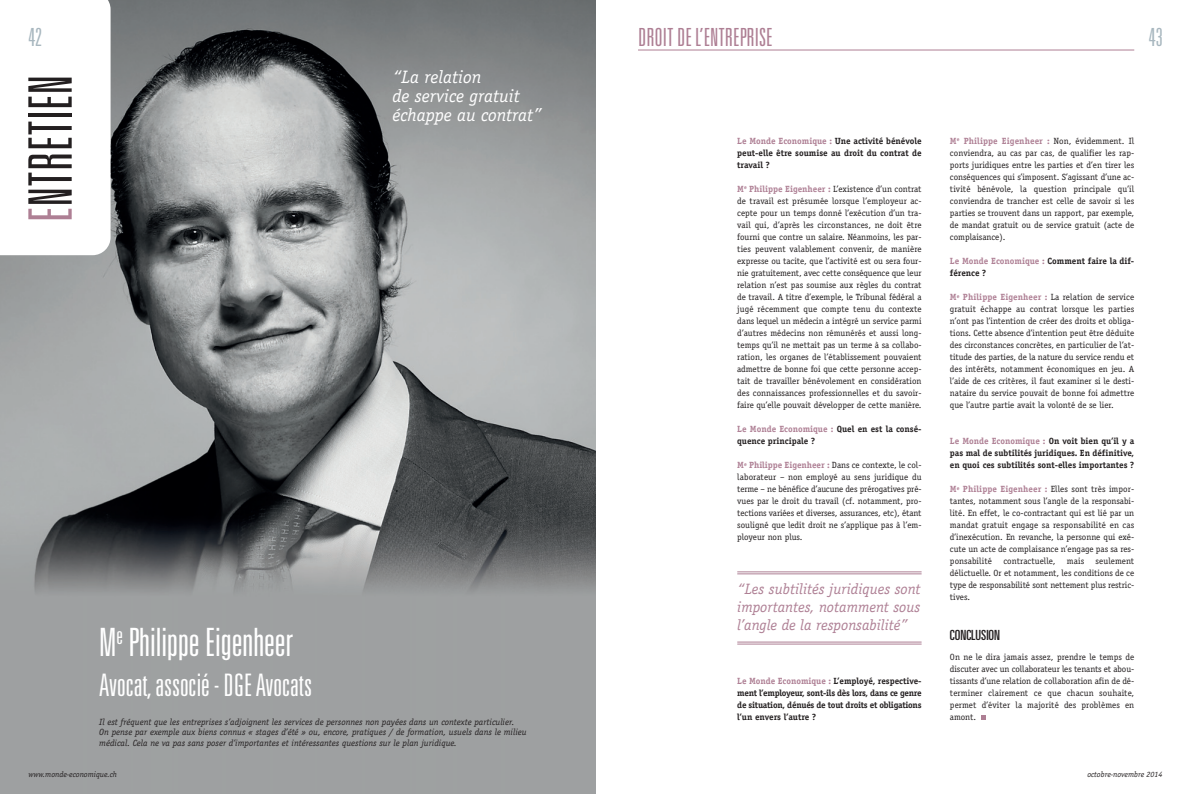
<style>
.page{position:relative;width:1191px;height:794px;background:#fff}
.page>*{position:absolute;margin:0;border:0;box-sizing:border-box;transform-origin:0 0}
.t1{font:300 ultra-condensed 60px "Univers";color:#231f20}
.t2{font:300 ultra-condensed 39px "Univers";color:#fff}
.t3{font:300 ultra-condensed 31px "Univers";color:#fff}
.t4{font:300 ultra-condensed 25px "Univers";color:#ae7f94}
.t5{font:300 ultra-condensed 25px "Univers";color:#a8b7bf}
.t6{font:italic 18px/19px "Officina Serif";color:#fff}
.t7{font:italic 15px/18px "Officina Serif";color:#ae7f94;text-align:justify}
.t8{font:ultra-condensed 14px "Univers";color:#231f20}
.t9{font:9px/12px "Officina Serif";color:#231f20;text-align:justify}
.t10{font:700 9px/12px "Officina Serif";color:#231f20;text-align:justify}
.t11{font:italic 9px/10.8px "Officina Serif";color:#231f20}
.t12{font:italic 8px "Officina Serif";color:#231f20}
.s1{color:#ae7f94}
.s2{font-weight:700;color:#ae7f94}
</style>
<div class="page">
<img style="left:0;top:0;width:595px;height:794px">
<svg style="left:0;top:0;width:111px;height:255px"></svg>
<hr style="left:638px;top:50px;width:496px;height:1px;background:#ae7f94">
<hr style="left:737px;top:571px;width:184px;height:1px;background:#ae7f94">
<hr style="left:737px;top:573px;width:184px;height:1px;background:#ae7f94">
<hr style="left:737px;top:641px;width:184px;height:1px;background:#ae7f94">
<hr style="left:737px;top:643px;width:184px;height:1px;background:#ae7f94">
<svg style="left:981px;top:715px;width:5px;height:5px"></svg>
<h3 class="t5" style="left:28px;top:28px;width:15px">42</h3>
<h3 class="t4" style="left:638px;top:28px;width:136px">DROIT DE L’ENTREPRISE</h3>
<h3 class="t5" style="left:1148px;top:28px;width:15px">43</h3>
<h1 class="t1" style="left:28px;top:222px;width:149px;rotate:-90deg"><span class="s1">E</span>NTRETIEN</h1>
<h3 class="t6" style="left:392px;top:68px;width:151px">“La relation<br>de service gratuit échappe au contrat”</h3>
<h2 class="t2" style="left:99px;top:627px;width:196px">M<sup>e</sup> Philippe Eigenheer</h2>
<h3 class="t3" style="left:99px;top:674px;width:214px">Avocat, associé - DGE Avocats</h3>
<p class="t11" style="left:99px;top:717px;width:429px">Il est fréquent que les entreprises s’adjoignent les services de personnes non payées dans un contexte particulier.<br>On pense par exemple aux biens connus « stages d’été » ou, encore, pratiques / de formation, usuels dans le milieu médical. Cela ne va pas sans poser d’importantes et intéressantes questions sur le plan juridique.</p>
<p class="t10" style="left:737px;top:136px;width:186px"><span class="s1">Le Monde Economique :</span> Une activité bénévole peut-elle être soumise au droit du contrat de travail ?</p>
<p class="t9" style="left:737px;top:184px;width:186px"><span class="s2">M</span><sup>e</sup> <span class="s2">Philippe Eigenheer :</span> L’existence d’un contrat de travail est présumée lorsque l’employeur ac&shy;cepte pour un temps donné l’exécution d’un tra&shy;vail qui, d’après les circonstances, ne doit être fourni que contre un salaire. Néanmoins, les par&shy;ties peuvent valablement convenir, de manière expresse ou tacite, que l’activité est ou sera four&shy;nie gratuitement, avec cette conséquence que leur relation n’est pas soumise aux règles du contrat de travail. A titre d’exemple, le Tribunal fédéral a jugé récemment que compte tenu du contexte dans lequel un médecin a intégré un service parmi d’autres médecins non rémunérés et aussi long&shy;temps qu’il ne mettait pas un terme à sa collabo&shy;ration, les organes de l’établissement pouvaient admettre de bonne foi que cette personne accep&shy;tait de travailler bénévolement en considération des connaissances professionnelles et du savoir&shy;faire qu’elle pouvait développer de cette manière.</p>
<p class="t10" style="left:737px;top:424px;width:186px"><span class="s1">Le Monde Economique :</span> Quel en est la consé&shy;quence principale ?</p>
<p class="t9" style="left:737px;top:460px;width:186px"><span class="s2">M</span><sup>e</sup> <span class="s2">Philippe Eigenheer :</span> Dans ce contexte, le col&shy;laborateur – non employé au sens juridique du terme – ne bénéfice d’aucune des prérogatives pré&shy;vues par le droit du travail (cf. notamment, pro&shy;tections variées et diverses, assurances, etc), étant souligné que ledit droit ne s’applique pas à l’em&shy;ployeur non plus.</p>
<h3 class="t7" style="left:737px;top:581px;width:185px">“Les subtilités juridiques sont importantes, notamment sous l’angle de la responsabilité”</h3>
<p class="t10" style="left:737px;top:676px;width:186px"><span class="s1">Le Monde Economique :</span> L’employé, respective&shy;ment l’employeur, sont-ils dès lors, dans ce genre de situation, dénués de tout droits et obligations l’un envers l’autre ?</p>
<p class="t9" style="left:950px;top:136px;width:186px"><span class="s2">M</span><sup>e</sup> <span class="s2">Philippe Eigenheer :</span> Non, évidemment. Il conviendra, au cas par cas, de qualifier les rap&shy;ports juridiques entre les parties et d’en tirer les conséquences qui s’imposent. S’agissant d’une ac&shy;tivité bénévole, la question principale qu’il conviendra de trancher est celle de savoir si les parties se trouvent dans un rapport, par exemple, de mandat gratuit ou de service gratuit (acte de complaisance).</p>
<p class="t10" style="left:950px;top:256px;width:186px"><span class="s1">Le Monde Economique :</span> Comment faire la dif&shy;férence ?</p>
<p class="t9" style="left:950px;top:292px;width:186px"><span class="s2">M</span><sup>e</sup> <span class="s2">Philippe Eigenheer :</span> La relation de service gratuit échappe au contrat lorsque les parties n’ont pas l’intention de créer des droits et obliga&shy;tions. Cette absence d’intention peut être déduite des circonstances concrètes, en particulier de l’at&shy;titude des parties, de la nature du service rendu et des intérêts, notamment économiques en jeu. A l’aide de ces critères, il faut examiner si le desti&shy;nataire du service pouvait de bonne foi admettre que l’autre partie avait la volonté de se lier.</p>
<p class="t10" style="left:950px;top:436px;width:186px"><span class="s1">Le Monde Economique :</span> On voit bien qu’il y a pas mal de subtilités juridiques. En définitive, en quoi ces subtilités sont-elles importantes ?</p>
<p class="t9" style="left:950px;top:484px;width:186px"><span class="s2">M</span><sup>e</sup> <span class="s2">Philippe Eigenheer :</span> Elles sont très impor&shy;tantes, notamment sous l’angle de la responsabi&shy;lité. En effet, le co-contractant qui est lié par un mandat gratuit engage sa responsabilité en cas d’inexécution. En revanche, la personne qui exé&shy;cute un acte de complaisance n’engage pas sa res&shy;ponsabilité</p>
<p class="t9" style="left:950px;top:556px;width:186px;text-indent:146px">seulement délictuelle. Or et notamment, les conditions de ce type de responsabilité sont nettement plus restric&shy;tives.</p>
<h3 class="t8" style="left:950px;top:630px;width:52px">CONCLUSION</h3>
<p class="t9" style="left:950px;top:652px;width:186px">On ne le dira jamais assez, prendre le temps de discuter avec un collaborateur les tenants et abou&shy;tissants d’une relation de collaboration afin de dé&shy;terminer clairement ce que chacun souhaite, permet d’éviter la majorité des problèmes en amont.</p>
<p class="t9" style="left:1003px;top:556px;width:54px">contractuelle,</p>
<p class="t9" style="left:1067px;top:556px;width:19px">mais</p>
<p class="t12" style="left:28px;top:771px;width:90px">www.monde-economique.ch</p>
<p class="t12" style="left:1087px;top:771px;width:77px">octobre-novembre 2014</p>
</div>
